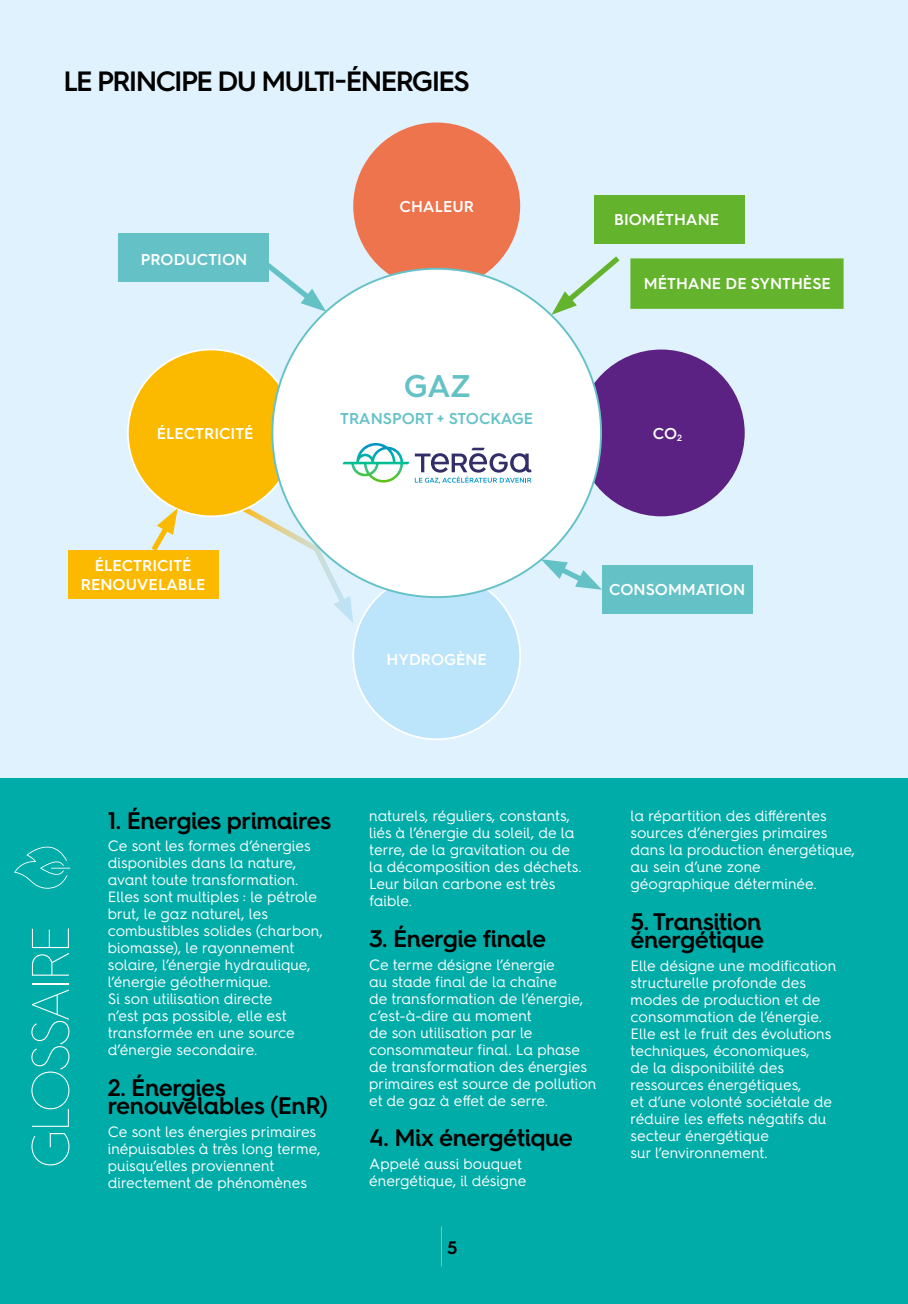
<style>
.page{position:relative;width:908px;height:1304px;background:#fff}
.page>*{position:absolute;margin:0;border:0;box-sizing:border-box;transform-origin:0 0}
.t1{font:100 53px "Hurme Geometric Sans 4";letter-spacing:-.08em;color:#fff}
.GLOSSAIRE_BODY{font:600 31.4px "Hurme Geometric Sans 4";color:#64c2c7}
.t2{font:600 28px "Hurme Geometric Sans 4";letter-spacing:-.06em;color:#000}
.DEFINITIONS_TITRE{font:600 24px/18px "Hurme Geometric Sans 4";letter-spacing:-.02em;color:#000}
.t3{font:600 18px "Hurme Geometric Sans 4";color:#000}
.GLOSSAIRE_BODY-2{font:600 15.8px/19.2px "Hurme Geometric Sans 4";color:#fff;text-align:center}
.GLOSSAIRE_BODY-3{font:600 15.8px "Hurme Geometric Sans 4";color:#64c2c7}
.DEFINITIONS_TXT{font:15px/17px "Hurme Geometric Sans 4";color:#fff}
</style>
<div class="page">
<div style="left:0;top:0;width:907px;height:1304px;background:#dff2fd"></div>
<div style="left:0;top:778px;width:907px;height:526px;background:#00aca8"></div>
<svg style="left:14px;top:846px;width:56px;height:43px"></svg>
<div style="left:594px;top:196px;width:150px;height:48px;background:#64b32c"></div>
<div style="left:630px;top:258px;width:213px;height:51px;background:#64b32c;border:2px solid #64b32c"></div>
<div style="left:602px;top:565px;width:150px;height:49px;background:#64c2c7"></div>
<div style="left:68px;top:550px;width:150px;height:48px;background:#fbba00"></div>
<svg style="left:236px;top:501px;width:117px;height:122px"></svg>
<div style="left:353px;top:572px;width:167px;height:167px;background:#bce4fa;border-radius:50%"></div>
<svg style="left:268px;top:257px;width:58px;height:55px"></svg>
<div style="left:353px;top:123px;width:167px;height:166px;background:#ee744d;border-radius:50%"></div>
<div style="left:577px;top:350px;width:167px;height:166px;background:#5b2283;border-radius:50%"></div>
<div style="left:128px;top:350px;width:167px;height:166px;background:#fbba00;border-radius:50%"></div>
<div style="left:118px;top:233px;width:150px;height:49px;background:#64c2c7"></div>
<svg style="left:540px;top:559px;width:61px;height:31px"></svg>
<svg style="left:151px;top:508px;width:27px;height:42px"></svg>
<svg style="left:551px;top:256px;width:69px;height:59px"></svg>
<div style="left:272px;top:269px;width:328px;height:328px;background:#fff;border-radius:50%"></div>
<svg style="left:342px;top:443px;width:189px;height:41px"></svg>
<hr style="left:441px;top:1226px;width:1px;height:41px;background:#f7a800">
<p class="t2" style="left:63px;top:61px;width:407px">LE PRINCIPE DU MULTI-ÉNERGIES</p>
<p class="GLOSSAIRE_BODY-2" style="left:141px;top:249px;width:108px">PRODUCTION</p>
<p class="GLOSSAIRE_BODY-2" style="left:157px;top:424px;width:98px">ÉLECTRICITÉ</p>
<p class="GLOSSAIRE_BODY-2" style="left:81px;top:555px;width:126px">ÉLECTRICITÉ<br>RENOUVELABLE</p>
<p class="GLOSSAIRE_BODY-2" style="left:399px;top:197px;width:76px">CHALEUR</p>
<p class="GLOSSAIRE_BODY" style="left:403px;top:364px;width:69px">GAZ</p>
<p class="GLOSSAIRE_BODY-3" style="left:340px;top:407px;width:194px">TRANSPORT + STOCKAGE</p>
<p class="GLOSSAIRE_BODY-2" style="left:386px;top:649px;width:102px">HYDROGÈNE</p>
<p class="GLOSSAIRE_BODY-2" style="left:614px;top:210px;width:106px">BIOMÉTHANE</p>
<p class="GLOSSAIRE_BODY-2" style="left:643px;top:274px;width:188px">MÉTHANE DE SYNTHÈSE</p>
<p class="GLOSSAIRE_BODY-2" style="left:652px;top:424px;width:31px">CO<sub>2</sub></p>
<p class="GLOSSAIRE_BODY-2" style="left:608px;top:580px;width:137px">CONSOMMATION</p>
<p class="t1" style="left:16px;top:1169px;width:246px;rotate:-90deg">GLOSSAIRE</p>
<p class="DEFINITIONS_TITRE" style="left:108px;top:811px;width:225px">1. Énergies primaires</p>
<p class="DEFINITIONS_TXT" style="left:108px;top:837px;width:217px">Ce sont les formes d’énergies disponibles dans la nature, avant toute transformation.<br>Elles sont multiples : le pétrole brut, le gaz naturel, les combustibles solides (charbon, biomasse), le rayonnement solaire, l’énergie hydraulique, l’énergie géothermique.<br>Si son utilisation directe<br>n’est pas possible, elle est transformée en une source d’énergie secondaire.</p>
<p class="DEFINITIONS_TITRE" style="left:108px;top:1078px;width:222px">2. Énergies renouvelables (EnR)</p>
<p class="DEFINITIONS_TXT" style="left:108px;top:1122px;width:214px">Ce sont les énergies primaires inépuisables à très long terme, puisqu’elles proviennent directement de phénomènes</p>
<p class="DEFINITIONS_TXT" style="left:369px;top:807px;width:214px">naturels, réguliers, constants, liés à l’énergie du soleil, de la terre, de la gravitation ou de la décomposition des déchets.<br>Leur bilan carbone est très faible.</p>
<p class="DEFINITIONS_TITRE" style="left:369px;top:929px;width:178px">3. Énergie finale</p>
<p class="DEFINITIONS_TXT" style="left:369px;top:956px;width:229px">Ce terme désigne l’énergie<br>au stade final de la chaîne<br>de transformation de l’énergie, c’est-à-dire au moment<br>de son utilisation par le consommateur final. La phase de transformation des énergies primaires est source de pollution et de gaz à effet de serre.</p>
<p class="DEFINITIONS_TITRE" style="left:369px;top:1129px;width:205px">4. Mix énergétique</p>
<p class="DEFINITIONS_TXT" style="left:369px;top:1155px;width:159px">Appelé aussi bouquet énergétique, il désigne</p>
<p class="t3" style="left:447px;top:1235px;width:12px">5</p>
<p class="DEFINITIONS_TXT" style="left:630px;top:807px;width:226px">la répartition des différentes sources d’énergies primaires dans la production énergétique, au sein d’une zone géographique déterminée.</p>
<p class="DEFINITIONS_TITRE" style="left:630px;top:912px;width:135px">5. Transition énergétique</p>
<p class="DEFINITIONS_TXT" style="left:630px;top:957px;width:207px">Elle désigne une modification structurelle profonde des modes de production et de consommation de l’énergie.<br>Elle est le fruit des évolutions techniques, économiques,<br>de la disponibilité des ressources énergétiques,<br>et d’une volonté sociétale de réduire les effets négatifs du secteur énergétique<br>sur l’environnement.</p>
</div>
